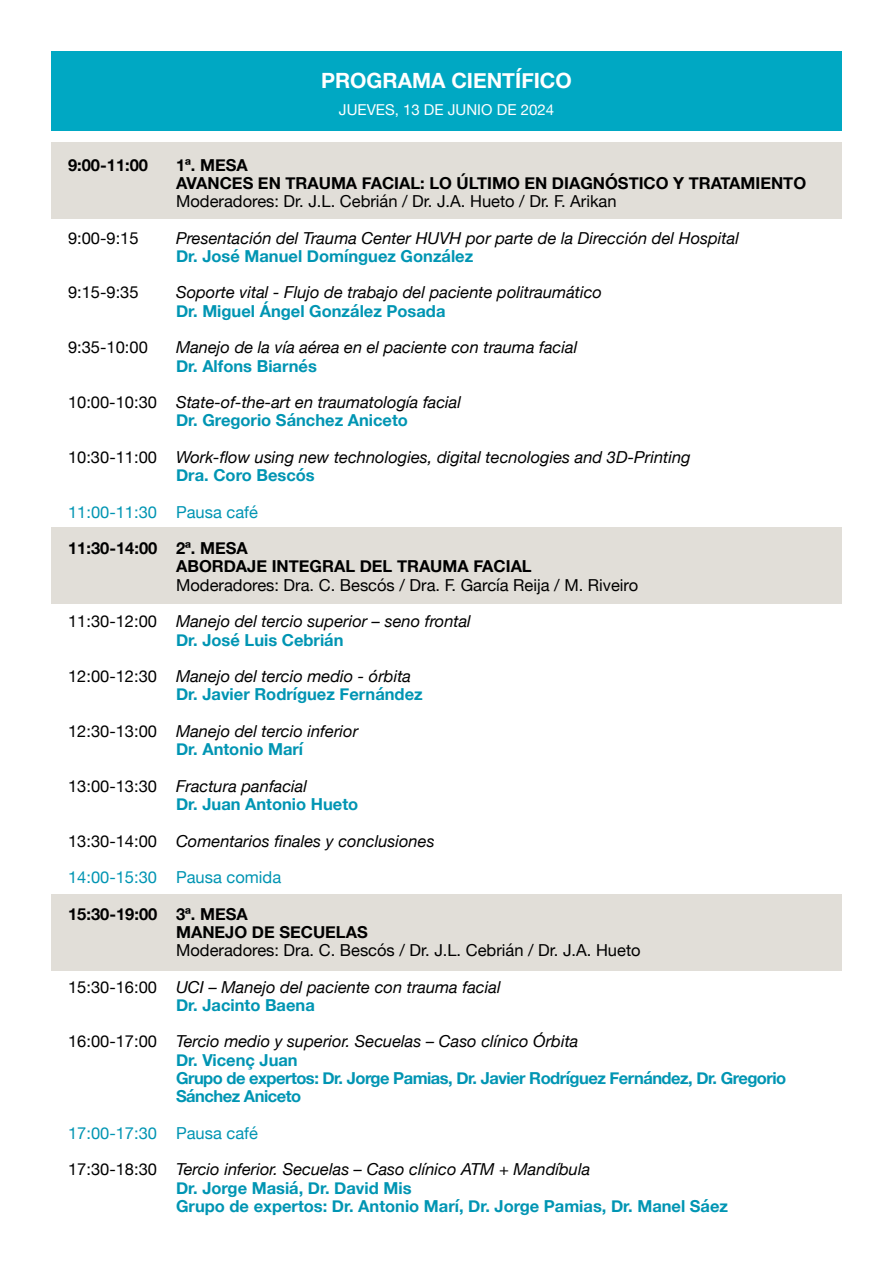
<style>
.page{position:relative;width:893px;height:1263px;background:#fff}
.page>*{position:absolute;margin:0;border:0;box-sizing:border-box;transform-origin:0 0}
.t1{font:700 21px "Helvetica Neue";color:#fff}
.t2{font:italic 16.5px/18.3px "Helvetica Neue";color:#000}
.t3{font:700 16.5px/18.3px "Helvetica Neue";color:#0095b3}
.t4{font:16.5px "Helvetica Neue";color:#000}
.t5{font:700 16.5px/18.3px "Helvetica Neue";color:#000}
.t6{font:700 16.5px/18.3px "Helvetica Neue";letter-spacing:-.03em;color:#0095b3}
.t7{font:16.5px "Helvetica Neue";color:#0095b3}
.t8{font:15px "Helvetica Neue";color:#fff}
.s1{font-style:normal}
.s2{font-weight:700;font-style:normal;color:#0095b3}
.s3{font-weight:400;color:#000}
.s4{font-weight:400;font-style:italic;color:#000}
</style>
<div class="page">
<div style="left:51px;top:142px;width:791px;height:77px;background:#e1ded8"></div>
<div style="left:51px;top:527px;width:791px;height:76px;background:#e1ded8"></div>
<div style="left:51px;top:894px;width:791px;height:77px;background:#e1ded8"></div>
<div style="left:51px;top:51px;width:791px;height:80px;background:#00a8c3"></div>
<p class="t1" style="left:321px;top:64px;width:252px">PROGRAMA CIENTÍFICO</p>
<p class="t8" style="left:339px;top:98px;width:217px">JUEVES, 13 DE JUNIO DE 2024</p>
<p class="t5" style="left:68px;top:156px;width:82px">9:00-11:00</p>
<p class="t5" style="left:176px;top:156px;width:632px">1ª. MESA<br>AVANCES EN TRAUMA FACIAL: LO ÚLTIMO EN DIAGNÓSTICO Y TRATAMIENTO</p>
<p class="t4" style="left:176px;top:189px;width:442px">Moderadores: Dr. J.L. Cebrián / Dr. J.A. Hueto / Dr. F. Arikan</p>
<p class="t4" style="left:68px;top:226px;width:72px">9:00-9:15</p>
<p class="t2" style="left:176px;top:230px;width:564px">Presentación del Trauma Center HUVH por parte de la Dirección del Hospital</p>
<p class="t3" style="left:176px;top:247px;width:299px">Dr. José Manuel Domínguez González</p>
<p class="t4" style="left:68px;top:281px;width:72px">9:15-9:35</p>
<p class="t2" style="left:176px;top:284px;width:428px">Soporte vital - Flujo de trabajo del paciente politraumático</p>
<p class="t3" style="left:176px;top:302px;width:271px">Dr. Miguel Ángel González Posada</p>
<p class="t4" style="left:68px;top:335px;width:81px">9:35-10:00</p>
<p class="t2" style="left:176px;top:339px;width:403px">Manejo de la vía aérea en el paciente con trauma facial</p>
<p class="t3" style="left:176px;top:357px;width:142px">Dr. Alfons Biarnés</p>
<p class="t2" style="left:176px;top:394px;width:287px;text-indent:-108px"><span class="s1">10:00-10:30</span> State-of-the-art en traumatología facial<br><span class="s2">Dr. Gregorio Sánchez Aniceto</span></p>
<p class="t2" style="left:176px;top:449px;width:516px;text-indent:-108px"><span class="s1">10:30-11:00</span> Work-flow using new technologies, digital tecnologies and 3D-Printing<br><span class="s2">Dra. Coro Bescós</span></p>
<p class="t7" style="left:68px;top:500px;width:191px">11:00-11:30 Pausa café</p>
<p class="t5" style="left:176px;top:540px;width:357px;text-indent:-108px">11:30-14:00 2ª. MESA<br>ABORDAJE INTEGRAL DEL TRAUMA FACIAL</p>
<p class="t4" style="left:176px;top:573px;width:464px">Moderadores: Dra. C. Bescós / Dra. F. García Reija / M. Riveiro</p>
<p class="t2" style="left:176px;top:613px;width:296px;text-indent:-108px"><span class="s1">11:30-12:00</span> Manejo del tercio superior – seno frontal<br><span class="s2">Dr. José Luis Cebrián</span></p>
<p class="t2" style="left:176px;top:668px;width:248px;text-indent:-108px"><span class="s1">12:00-12:30</span> Manejo del tercio medio - órbita<br><span class="s2">Dr. Javier Rodríguez Fernández</span></p>
<p class="t2" style="left:176px;top:723px;width:184px;text-indent:-108px"><span class="s1">12:30-13:00</span> Manejo del tercio inferior<br><span class="s2">Dr. Antonio Marí</span></p>
<p class="t3" style="left:176px;top:777px;width:184px;text-indent:-108px"><span class="s3">13:00-13:30</span> <span class="s4">Fractura panfacial<br></span>Dr. Juan Antonio Hueto</p>
<p class="t2" style="left:68px;top:832px;width:368px"><span class="s1">13:30-14:00</span> Comentarios finales y conclusiones</p>
<p class="t7" style="left:68px;top:865px;width:215px">14:00-15:30 Pausa comida</p>
<p class="t5" style="left:176px;top:905px;width:193px;text-indent:-108px">15:30-19:00 3ª. MESA<br>MANEJO DE SECUELAS</p>
<p class="t4" style="left:176px;top:938px;width:466px">Moderadores: Dra. C. Bescós / Dr. J.L. Cebrián / Dr. J.A. Hueto</p>
<p class="t2" style="left:176px;top:978px;width:326px;text-indent:-108px"><span class="s1">15:30-16:00</span> UCI – Manejo del paciente con trauma facial<br><span class="s2">Dr. Jacinto Baena</span></p>
<p class="t6" style="left:176px;top:1033px;width:612px;text-indent:-108px"><span class="s3">16:00-17:00</span> <span class="s4">Tercio medio y superior. Secuelas – Caso clínico Órbita<br></span>Dr. Vicenç Juan<br>Grupo de expertos: Dr. Jorge Pamias, Dr. Javier Rodríguez Fernández, Dr. Gregorio Sánchez Aniceto</p>
<p class="t7" style="left:68px;top:1121px;width:191px">17:00-17:30 Pausa café</p>
<p class="t3" style="left:176px;top:1161px;width:554px;text-indent:-108px"><span class="s3">17:30-18:30</span> <span class="s4">Tercio inferior. Secuelas – Caso clínico ATM + Mandíbula<br></span>Dr. Jorge Masiá, Dr. David Mis<br>Grupo de expertos: Dr. Antonio Marí, Dr. Jorge Pamias, Dr. Manel Sáez</p>
</div>
